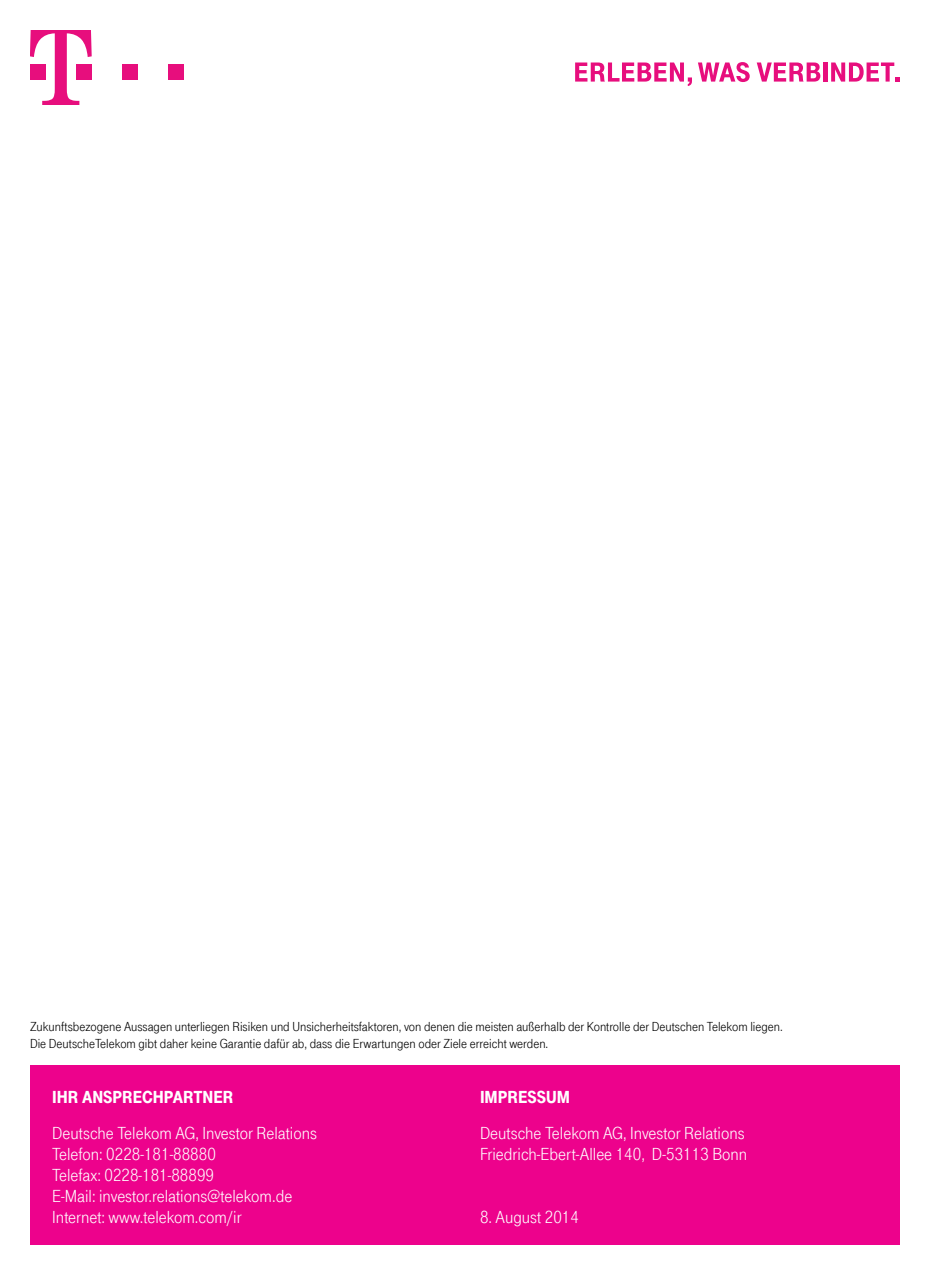
<style>
.page{position:relative;width:930px;height:1275px;background:#fff}
.page>*{position:absolute;margin:0;border:0;box-sizing:border-box;transform-origin:0 0}
.t1{font:18px/21px "Tele Grotesk Norm";color:#fff}
.t2{font:900 18px "Tele Grotesk Headline";color:#fff}
.t3{font:13.5px/16.5px "Tele Grotesk Norm";color:#000}
</style>
<div class="page">
<div style="left:122px;top:64px;width:15px;height:16px;background:#e70e7d"></div>
<div style="left:168px;top:64px;width:15px;height:16px;background:#e70e7d"></div>
<svg style="left:30px;top:30px;width:62px;height:75px"></svg>
<svg style="left:575px;top:63px;width:117px;height:23px"></svg>
<svg style="left:698px;top:62px;width:52px;height:20px"></svg>
<svg style="left:757px;top:63px;width:63px;height:19px"></svg>
<hr style="left:823px;top:63px;width:4px;height:19px;background:#e70e7d">
<svg style="left:831px;top:63px;width:69px;height:19px"></svg>
<div style="left:30px;top:1066px;width:870px;height:179px;background:#ed028c"></div>
<p class="t3" style="left:30px;top:1019px;width:754px">Zukunftsbezogene Aussagen unterliegen Risiken und Unsicherheitsfaktoren, von denen die meisten außerhalb der Kontrolle der Deutschen Telekom liegen.<br>Die DeutscheTelekom gibt daher keine Garantie dafür ab, dass die Erwartungen oder Ziele erreicht werden.</p>
<p class="t2" style="left:52px;top:1087px;width:183px">IHR ANSPRECHPARTNER</p>
<p class="t1" style="left:52px;top:1122px;width:266px">Deutsche Telekom AG, Investor Relations Telefon: 0228-181-88880<br>Telefax: 0228-181-88899<br>E-Mail: investor.relations@telekom.de Internet: www.telekom.com/ir</p>
<p class="t2" style="left:480px;top:1087px;width:92px">IMPRESSUM</p>
<p class="t1" style="left:480px;top:1122px;width:269px">Deutsche Telekom AG, Investor Relations<br>Friedrich-Ebert-Allee 140, D-53113 Bonn</p>
<p class="t1" style="left:480px;top:1206px;width:101px">8. August 2014</p>
</div>
